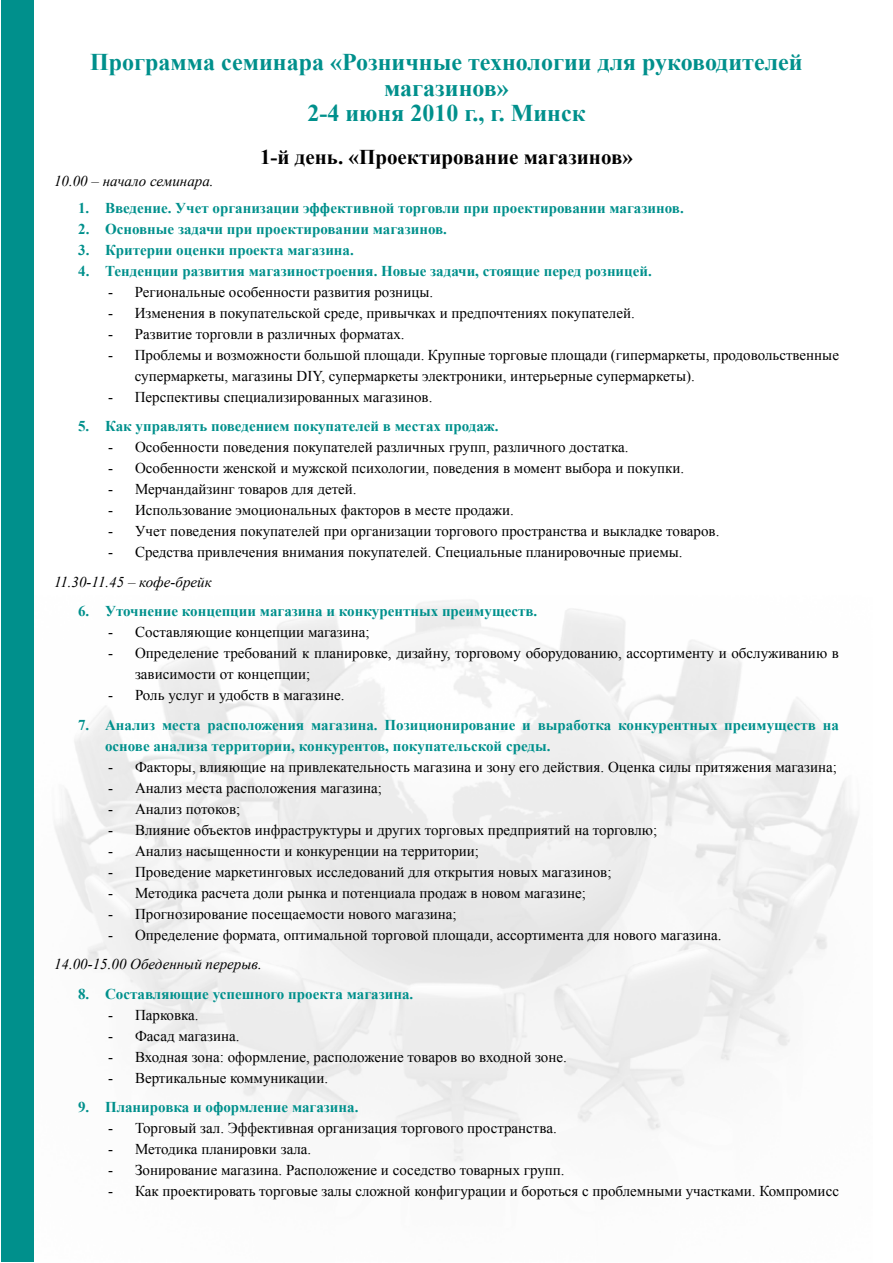
<style>
.page{position:relative;width:893px;height:1263px;background:#fff}
.page>*{position:absolute;margin:0;border:0;box-sizing:border-box;transform-origin:0 0}
.t1{font:700 24px/25.5px "Times New Roman";color:#00908c;text-align:center}
.t2{font:700 21px "Times New Roman";color:#000}
.t3{font:15px/21px "Times New Roman";color:#000}
.t4{font:700 15px/21px "Times New Roman";color:#00908c}
.t5{font:italic 15px "Times New Roman";color:#000}
</style>
<div class="page">
<div style="left:1px;top:1px;width:32px;height:1261px;background:#00908c"></div>
<h1 class="t1" style="left:90px;top:49px;width:714px">Программа семинара «Розничные технологии для руководителей магазинов»<br>2-4 июня 2010 г., г. Минск</h1>
<h2 class="t2" style="left:260px;top:142px;width:374px">1-й день. «Проектирование магазинов»</h2>
<p class="t5" style="left:54px;top:171px;width:161px">10.00 – начало семинара.</p>
<p class="t4" style="left:78px;top:197px;width:607px">1. Введение. Учет организации эффективной торговли при проектировании магазинов.</p>
<p class="t4" style="left:78px;top:218px;width:370px">2. Основные задачи при проектировании магазинов.</p>
<p class="t4" style="left:78px;top:239px;width:277px">3. Критерии оценки проекта магазина.</p>
<p class="t4" style="left:78px;top:260px;width:575px">4. Тенденции развития магазиностроения. Новые задачи, стоящие перед розницей.</p>
<p class="t3" style="left:108px;top:281px;width:327px">- Региональные особенности развития розницы.</p>
<p class="t3" style="left:108px;top:302px;width:528px">- Изменения в покупательской среде, привычках и предпочтениях покупателей.</p>
<p class="t3" style="left:108px;top:323px;width:298px">- Развитие торговли в различных форматах.</p>
<p class="t3" style="left:135px;top:344px;width:706px;text-indent:-27px">- Проблемы и возможности большой площади. Крупные торговые площади (гипермаркеты, продовольственные супермаркеты, магазины DIY, супермаркеты электроники, интерьерные супермаркеты).</p>
<p class="t3" style="left:108px;top:386px;width:326px">- Перспективы специализированных магазинов.</p>
<p class="t4" style="left:78px;top:415px;width:422px">5. Как управлять поведением покупателей в местах продаж.</p>
<p class="t3" style="left:108px;top:436px;width:522px">- Особенности поведения покупателей различных групп, различного достатка.</p>
<p class="t3" style="left:108px;top:457px;width:578px">- Особенности женской и мужской психологии, поведения в момент выбора и покупки.</p>
<p class="t3" style="left:108px;top:478px;width:250px">- Мерчандайзинг товаров для детей.</p>
<p class="t3" style="left:108px;top:499px;width:408px">- Использование эмоциональных факторов в месте продажи.</p>
<p class="t3" style="left:108px;top:520px;width:613px">- Учет поведения покупателей при организации торгового пространства и выкладке товаров.</p>
<p class="t3" style="left:108px;top:541px;width:576px">- Средства привлечения внимания покупателей. Специальные планировочные приемы.</p>
<p class="t5" style="left:54px;top:571px;width:159px">11.30-11.45 – кофе-брейк</p>
<p class="t4" style="left:78px;top:600px;width:461px">6. Уточнение концепции магазина и конкурентных преимуществ.</p>
<p class="t3" style="left:108px;top:621px;width:263px">- Составляющие концепции магазина;</p>
<p class="t3" style="left:135px;top:642px;width:705px;text-indent:-27px">- Определение требований к планировке, дизайну, торговому оборудованию, ассортименту и обслуживанию в зависимости от концепции;</p>
<p class="t3" style="left:108px;top:684px;width:238px">- Роль услуг и удобств в магазине.</p>
<p class="t4" style="left:105px;top:714px;width:735px;text-indent:-27px">7. Анализ места расположения магазина. Позиционирование и выработка конкурентных преимуществ на основе анализа территории, конкурентов, покупательской среды.</p>
<p class="t3" style="left:108px;top:756px;width:730px">- Факторы, влияющие на привлекательность магазина и зону его действия. Оценка силы притяжения магазина;</p>
<p class="t3" style="left:108px;top:777px;width:276px">- Анализ места расположения магазина;</p>
<p class="t3" style="left:108px;top:798px;width:134px">- Анализ потоков;</p>
<p class="t3" style="left:108px;top:819px;width:551px">- Влияние объектов инфраструктуры и других торговых предприятий на торговлю;</p>
<p class="t3" style="left:108px;top:840px;width:373px">- Анализ насыщенности и конкуренции на территории;</p>
<p class="t3" style="left:108px;top:861px;width:505px">- Проведение маркетинговых исследований для открытия новых магазинов;</p>
<p class="t3" style="left:108px;top:882px;width:480px">- Методика расчета доли рынка и потенциала продаж в новом магазине;</p>
<p class="t3" style="left:108px;top:903px;width:350px">- Прогнозирование посещаемости нового магазина;</p>
<p class="t3" style="left:108px;top:924px;width:615px">- Определение формата, оптимальной торговой площади, ассортимента для нового магазина.</p>
<p class="t5" style="left:54px;top:954px;width:209px">14.00-15.00 Обеденный перерыв.</p>
<p class="t4" style="left:78px;top:983px;width:337px">8. Составляющие успешного проекта магазина.</p>
<p class="t3" style="left:108px;top:1004px;width:92px">- Парковка.</p>
<p class="t3" style="left:108px;top:1025px;width:133px">- Фасад магазина.</p>
<p class="t3" style="left:108px;top:1046px;width:460px">- Входная зона: оформление, расположение товаров во входной зоне.</p>
<p class="t3" style="left:108px;top:1067px;width:222px">- Вертикальные коммуникации.</p>
<p class="t4" style="left:78px;top:1096px;width:282px">9. Планировка и оформление магазина.</p>
<p class="t3" style="left:108px;top:1117px;width:450px">- Торговый зал. Эффективная организация торгового пространства.</p>
<p class="t3" style="left:108px;top:1138px;width:205px">- Методика планировки зала.</p>
<p class="t3" style="left:108px;top:1159px;width:458px">- Зонирование магазина. Расположение и соседство товарных групп.</p>
<p class="t3" style="left:108px;top:1180px;width:732px">- Как проектировать торговые залы сложной конфигурации и бороться с проблемными участками. Компромисс</p>
</div>
